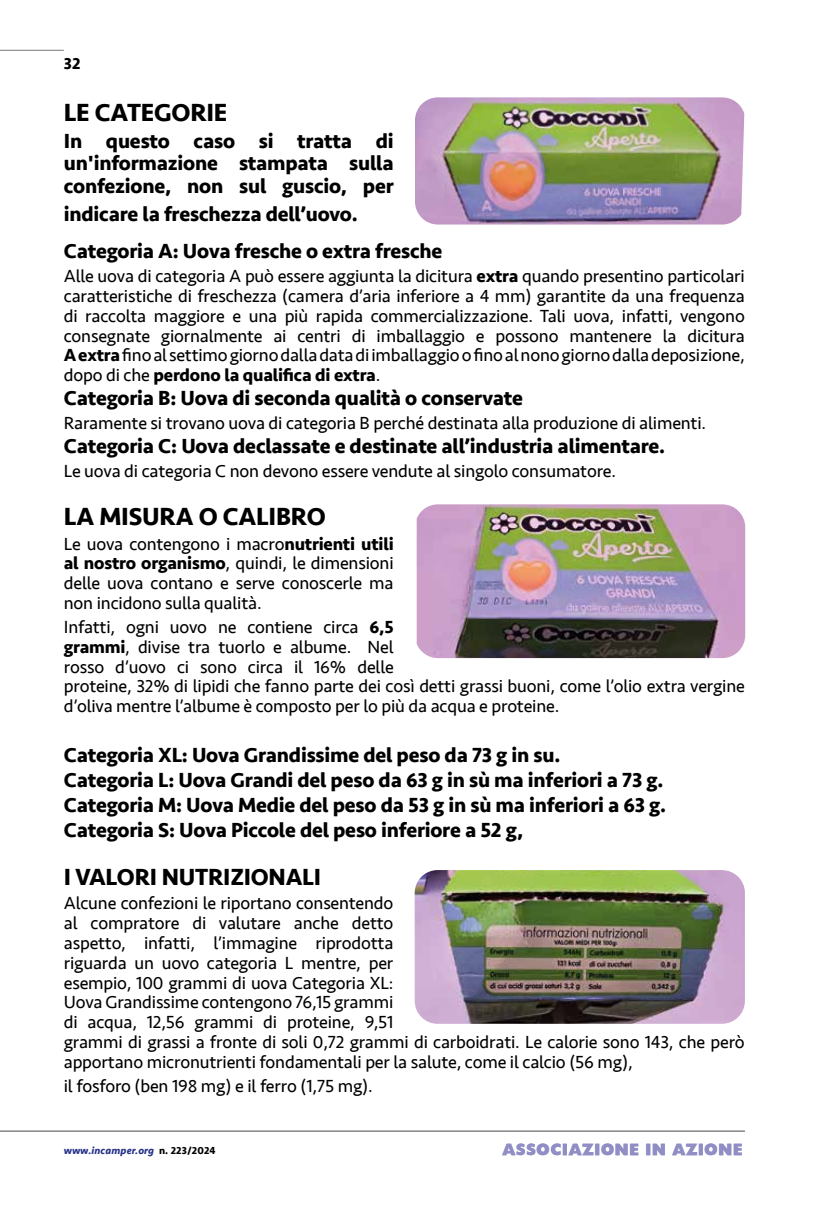
<style>
.page{position:relative;width:830px;height:1212px;background:#fff}
.page>*{position:absolute;margin:0;border:0;box-sizing:border-box;transform-origin:0 0}
.t1{font:700 25.5px "Seravek";letter-spacing:-.01em;color:#000}
.t2{font:700 24px "Seravek";letter-spacing:-.01em;color:#000}
.t3{font:700 21px/25.2px "Seravek";letter-spacing:-.01em;color:#000}
.t4{font:18px/19.8px "Seravek";letter-spacing:-.01em;color:#000;text-align:justify}
.t5{font:700 16.5px "Seravek";color:#000}
.t6{font:15px "Headline NEWS";letter-spacing:.01em;color:#908ec4}
.t7{font:italic 700 10.5px "Seravek";letter-spacing:.01em;color:#28348b}
.s1{font-weight:700}
.s2{font-style:normal;color:#000}
</style>
<div class="page">
<hr style="left:0;top:50px;width:64px;height:1px;background:#878787">
<hr style="left:0;top:1130px;width:744px;height:2px;background:#878787">
<img style="left:415px;top:97px;width:329px;height:128px">
<img style="left:416px;top:504px;width:328px;height:154px">
<img style="left:414px;top:870px;width:330px;height:154px">
<p class="t5" style="left:64px;top:51px;width:18px">32</p>
<h1 class="t1" style="left:64px;top:92px;width:165px">LE CATEGORIE</h1>
<p class="t3" style="left:64px;top:129px;width:331px;line-height:22.5px;text-align:justify">In questo caso si tratta di un'informazione stampata sulla confezione, non sul guscio, per</p>
<p class="t3" style="left:64px;top:195px;width:380px;line-height:36.8px">indicare la freschezza dell’uovo.<br>Categoria A: Uova fresche o extra fresche</p>
<p class="t4" style="left:64px;top:266px;width:682px">Alle uova di categoria A può essere aggiunta la dicitura <span class="s1">extra</span> quando presentino particolari caratteristiche di freschezza (camera d’aria inferiore a 4 mm) garantite da una frequenza di raccolta maggiore e una più rapida commercializzazione. Tali uova, infatti, vengono consegnate giornalmente ai centri di imballaggio e possono mantenere la dicitura <span class="s1">A extra</span> fino al settimo giorno dalla data di imballaggio o fino al nono giorno dalla deposizione, dopo di che <span class="s1">perdono la qualifica di extra</span>.</p>
<p class="t3" style="left:64px;top:385px;width:460px">Categoria B: Uova di seconda qualità o conservate</p>
<p class="t4" style="left:64px;top:413px;width:643px">Raramente si trovano uova di categoria B perché destinata alla produzione di alimenti.</p>
<p class="t3" style="left:64px;top:433px;width:602px">Categoria C: Uova declassate e destinate all’industria alimentare.</p>
<p class="t4" style="left:64px;top:461px;width:553px">Le uova di categoria C non devono essere vendute al singolo consumatore.</p>
<h1 class="t1" style="left:64px;top:496px;width:263px">LA MISURA O CALIBRO</h1>
<p class="t4" style="left:64px;top:533px;width:331px">Le uova contengono i macro<span class="s1">nutrienti utili al nostro organismo</span>, quindi, le dimensioni delle uova contano e serve conoscerle ma non incidono sulla qualità.</p>
<p class="t4" style="left:64px;top:617px;width:682px;text-align:left">Infatti, ogni uovo ne contiene circa <span class="s1">6,5<br>grammi</span>, divise tra tuorlo e albume. Nel<br>rosso d’uovo ci sono circa il 16% delle<br>proteine, 32% di lipidi che fanno parte dei così detti grassi buoni, come l’olio extra vergine d’oliva mentre l’albume è composto per lo più da acqua e proteine.</p>
<p class="t3" style="left:64px;top:741px;width:603px">Categoria XL: Uova Grandissime del peso da 73 g in su.<br>Categoria L: Uova Grandi del peso da 63 g in sù ma inferiori a 73 g.<br>Categoria M: Uova Medie del peso da 53 g in sù ma inferiori a 63 g.<br>Categoria S: Uova Piccole del peso inferiore a 52 g,</p>
<h2 class="t2" style="left:64px;top:858px;width:259px">I VALORI NUTRIZIONALI</h2>
<p class="t4" style="left:64px;top:893px;width:682px;text-align:left">Alcune confezioni le riportano consentendo<br>al compratore di valutare anche detto<br>aspetto, infatti, l’immagine riprodotta<br>riguarda un uovo categoria L mentre, per<br>esempio, 100 grammi di uova Categoria XL:<br>Uova Grandissime contengono 76,15 grammi<br>di acqua, 12,56 grammi di proteine, 9,51<br>grammi di grassi a fronte di soli 0,72 grammi di carboidrati. Le calorie sono 143, che però apportano micronutrienti fondamentali per la salute, come il calcio (56 mg),</p>
<p class="t4" style="left:64px;top:1076px;width:310px">il fosforo (ben 198 mg) e il ferro (1,75 mg).</p>
<p class="t7" style="left:64px;top:1141px;width:153px">www.incamper.org <span class="s2">n. 223/2024</span></p>
<p class="t6" style="left:502px;top:1143px;width:242px">ASSOCIAZIONE IN AZIONE</p>
</div>
